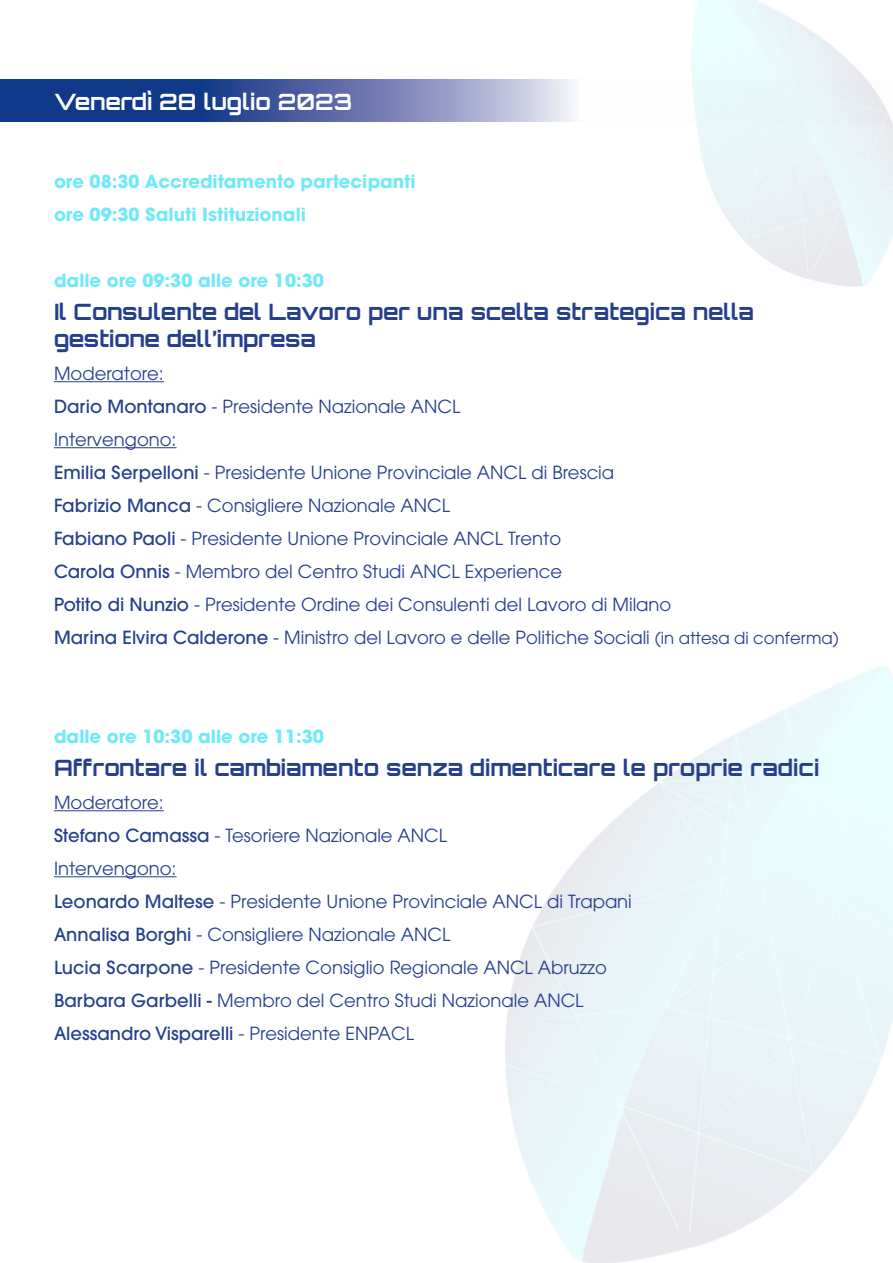
<style>
.page{position:relative;width:893px;height:1263px;background:#fff}
.page>*{position:absolute;margin:0;border:0;box-sizing:border-box;transform-origin:0 0}
.t1{font:700 22.5px/27px "Orbitron";color:#253f8e}
.t2{font:700 22.5px "Orbitron";color:#fff}
.t3{font:18px "ITC Avant Garde Pro";color:#253f8e}
.t4{font:700 18px "ITC Avant Garde Pro";color:#71e9f8}
.t5{font:500 18px "ITC Avant Garde Pro";color:#253f8e}
.s1{font-weight:500}
.s2{font-size:16.5px}
.s3{font-weight:400}
</style>
<div class="page">
<svg style="left:0;top:80px;width:573px;height:41px;background:#566ca8"></svg>
<hr style="left:54px;top:381px;width:110px;height:1px;background:#253f8e">
<hr style="left:54px;top:447px;width:123px;height:1px;background:#253f8e">
<hr style="left:54px;top:810px;width:110px;height:1px;background:#253f8e">
<hr style="left:54px;top:876px;width:123px;height:1px;background:#253f8e">
<p class="t2" style="left:54px;top:88px;width:300px">Venerdì 28 luglio 2023</p>
<p class="t4" style="left:54px;top:169px;width:363px">ore 08:30 Accreditamento partecipanti</p>
<p class="t4" style="left:54px;top:202px;width:253px">ore 09:30 Saluti Istituzionali</p>
<p class="t4" style="left:54px;top:268px;width:272px">dalle ore 09:30 alle ore 10:30</p>
<p class="t1" style="left:54px;top:298px;width:702px">Il Consulente del Lavoro per una scelta strategica nella gestione dell’impresa</p>
<p class="t3" style="left:54px;top:362px;width:111px">Moderatore:</p>
<p class="t3" style="left:54px;top:395px;width:408px"><span class="s1">Dario Montanaro</span> - Presidente Nazionale ANCL</p>
<p class="t3" style="left:54px;top:428px;width:124px">Intervengono:</p>
<p class="t3" style="left:54px;top:461px;width:562px"><span class="s1">Emilia Serpelloni</span> - Presidente Unione Provinciale ANCL di Brescia</p>
<p class="t3" style="left:54px;top:494px;width:398px"><span class="s1">Fabrizio Manca</span> - Consigliere Nazionale ANCL</p>
<p class="t3" style="left:54px;top:527px;width:509px"><span class="s1">Fabiano Paoli</span> - Presidente Unione Provinciale ANCL Trento</p>
<p class="t3" style="left:54px;top:560px;width:510px"><span class="s1">Carola Onnis</span> - Membro del Centro Studi ANCL Experience</p>
<p class="t3" style="left:54px;top:593px;width:619px"><span class="s1">Potito di Nunzio</span> - Presidente Ordine dei Consulenti del Lavoro di Milano</p>
<p class="t3" style="left:54px;top:626px;width:786px"><span class="s1">Marina Elvira Calderone</span> - Ministro del Lavoro e delle Politiche Sociali <span class="s2">(in attesa di conferma)</span></p>
<p class="t4" style="left:54px;top:724px;width:272px">dalle ore 10:30 alle ore 11:30</p>
<p class="t1" style="left:54px;top:754px;width:767px">Affrontare il cambiamento senza dimenticare le proprie radici</p>
<p class="t3" style="left:54px;top:791px;width:111px">Moderatore:</p>
<p class="t3" style="left:54px;top:824px;width:395px"><span class="s1">Stefano Camassa</span> - Tesoriere Nazionale ANCL</p>
<p class="t3" style="left:54px;top:857px;width:124px">Intervengono:</p>
<p class="t3" style="left:54px;top:890px;width:579px"><span class="s1">Leonardo Maltese</span> - Presidente Unione Provinciale ANCL di Trapani</p>
<p class="t3" style="left:54px;top:923px;width:398px"><span class="s1">Annalisa Borghi</span> - Consigliere Nazionale ANCL</p>
<p class="t3" style="left:54px;top:956px;width:554px"><span class="s1">Lucia Scarpone</span> - Presidente Consiglio Regionale ANCL Abruzzo</p>
<p class="t3" style="left:54px;top:989px;width:531px"><span class="s1">Barbara Garbelli -</span> Membro del Centro Studi Nazionale ANCL</p>
<p class="t5" style="left:54px;top:1022px;width:362px">Alessandro Visparelli <span class="s3">- Presidente ENPACL</span></p>
</div>
